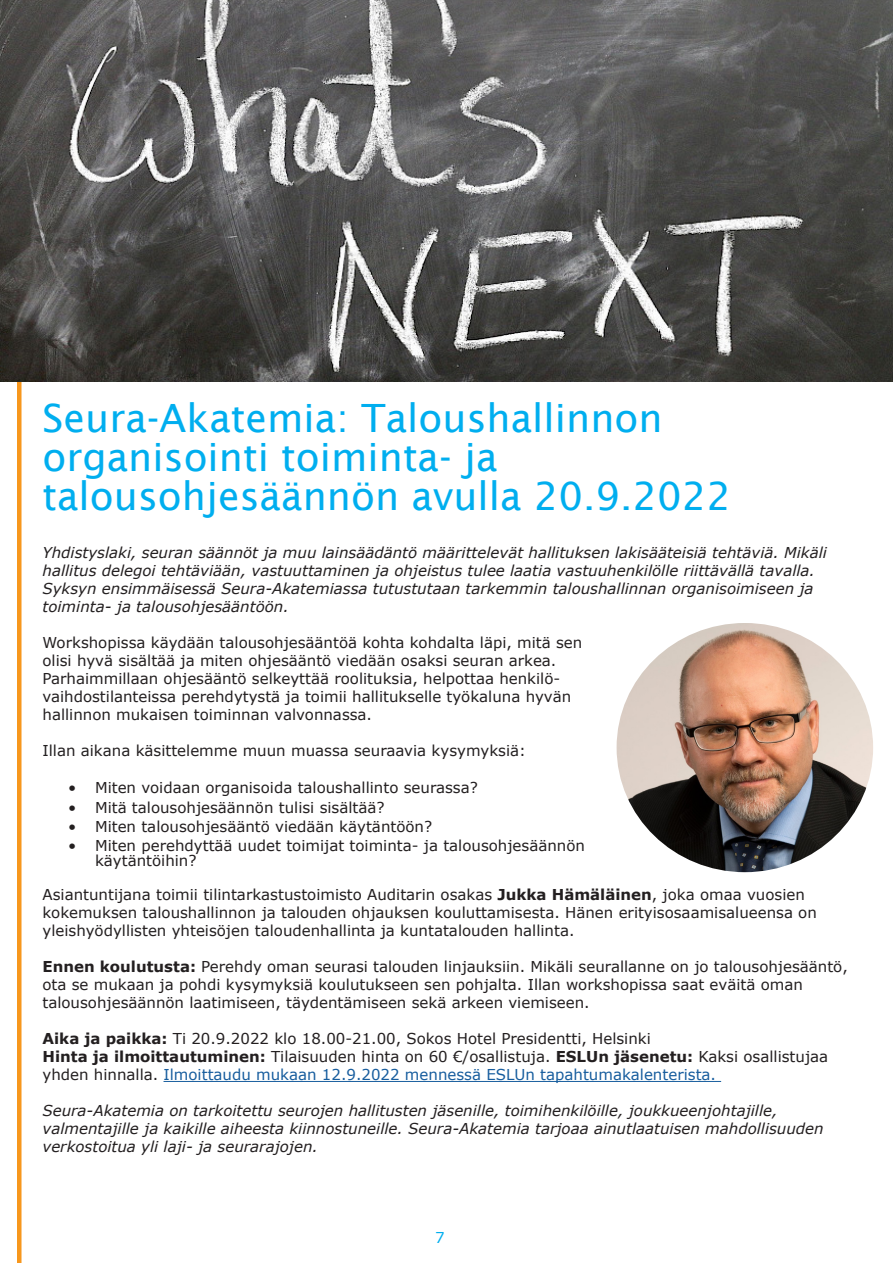
<style>
.page{position:relative;width:893px;height:1263px;background:#fff}
.page>*{position:absolute;margin:0;border:0;box-sizing:border-box;transform-origin:0 0}
.Otsikko1{font:39px/39px "Lucida Sans";color:#00aeef}
.Perusteksti{font:15px/18px "Verdana";color:#231f20}
.Perusteksti-2{font:italic 15px/18px "Verdana";color:#231f20}
.t1{font:15px "Verdana";color:#00aeef}
.s1{font-weight:700}
.s2{color:#175d9e}
</style>
<div class="page">
<div style="left:17px;top:0;width:5px;height:1263px;background:#f7971d"></div>
<hr style="left:164px;top:1081px;width:557px;height:1px;background:#175d9e">
<img style="left:617px;top:623px;width:256px;height:249px">
<img style="left:0;top:0;width:893px;height:382px">
<p class="Otsikko1" style="left:43px;top:399px;width:690px">Seura-Akatemia: Taloushallinnon organisointi toiminta- ja talousohjesäännön avulla 20.9.2022</p>
<p class="Perusteksti-2" style="left:43px;top:543px;width:786px">Yhdistyslaki, seuran säännöt ja muu lainsäädäntö määrittelevät hallituksen lakisääteisiä tehtäviä. Mikäli hallitus delegoi tehtäviään, vastuuttaminen ja ohjeistus tulee laatia vastuuhenkilölle riittävällä tavalla.<br>Syksyn ensimmäisessä Seura-Akatemiassa tutustutaan tarkemmin taloushallinnan organisoimiseen ja toiminta- ja talousohjesääntöön.</p>
<p class="Perusteksti" style="left:43px;top:633px;width:541px">Workshopissa käydään talousohjesääntöä kohta kohdalta läpi, mitä sen olisi hyvä sisältää ja miten ohjesääntö viedään osaksi seuran arkea.<br>Parhaimmillaan ohjesääntö selkeyttää roolituksia, helpottaa henkilö&shy;vaihdostilanteissa perehdytystä ja toimii hallitukselle työkaluna hyvän hallinnon mukaisen toiminnan valvonnassa.</p>
<p class="Perusteksti" style="left:43px;top:741px;width:485px">Illan aikana käsittelemme muun muassa seuraavia kysymyksiä:</p>
<p class="Perusteksti" style="left:68px;top:779px;width:411px">• Miten voidaan organisoida taloushallinto seurassa?</p>
<p class="Perusteksti" style="left:68px;top:798px;width:318px">• Mitä talousohjesäännön tulisi sisältää?</p>
<p class="Perusteksti" style="left:68px;top:817px;width:366px">• Miten talousohjesääntö viedään käytäntöön?</p>
<p class="Perusteksti" style="left:95px;top:838px;width:491px;line-height:15px;text-indent:-27px">• Miten perehdyttää uudet toimijat toiminta- ja talousohjesäännön käytäntöihin?</p>
<p class="Perusteksti" style="left:43px;top:885px;width:776px">Asiantuntijana toimii tilintarkastustoimisto Auditarin osakas <span class="s1">Jukka Hämäläinen</span>, joka omaa vuosien kokemuksen taloushallinnon ja talouden ohjauksen kouluttamisesta. Hänen erityisosaamisalueensa on yleishyödyllisten yhteisöjen taloudenhallinta ja kuntatalouden hallinta.</p>
<p class="Perusteksti" style="left:43px;top:957px;width:807px"><span class="s1">Ennen koulutusta:</span> Perehdy oman seurasi talouden linjauksiin. Mikäli seurallanne on jo talousohjesääntö, ota se mukaan ja pohdi kysymyksiä koulutukseen sen pohjalta. Illan workshopissa saat eväitä oman talousohjesäännön laatimiseen, täydentämiseen sekä arkeen viemiseen.</p>
<p class="Perusteksti" style="left:43px;top:1029px;width:787px"><span class="s1">Aika ja paikka:</span> Ti 20.9.2022 klo 18.00-21.00, Sokos Hotel Presidentti, Helsinki<br><span class="s1">Hinta ja ilmoittautuminen:</span> Tilaisuuden hinta on 60 €/osallistuja. <span class="s1">ESLUn jäsenetu:</span> Kaksi osallistujaa yhden hinnalla. <span class="s2">Ilmoittaudu mukaan 12.9.2022 mennessä ESLUn tapahtumakalenterista.</span></p>
<p class="Perusteksti-2" style="left:43px;top:1101px;width:783px">Seura-Akatemia on tarkoitettu seurojen hallitusten jäsenille, toimihenkilöille, joukkueenjohtajille, valmentajille ja kaikille aiheesta kiinnostuneille. Seura-Akatemia tarjoaa ainutlaatuisen mahdollisuuden verkostoitua yli laji- ja seurarajojen.</p>
<p class="t1" style="left:435px;top:1227px;width:11px">7</p>
</div>
